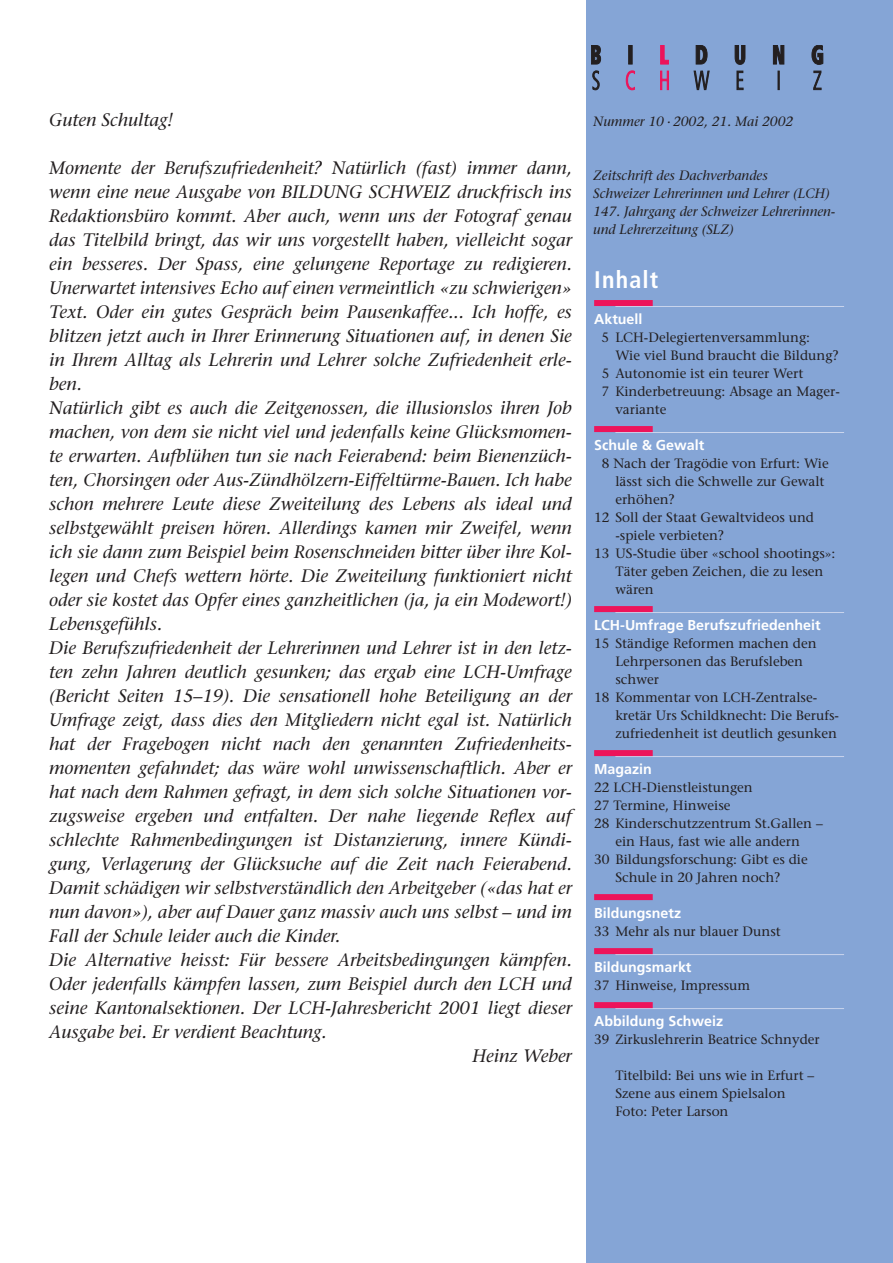
<style>
.page{position:relative;width:893px;height:1263px;background:#fff}
.page>*{position:absolute;margin:0;border:0;box-sizing:border-box;transform-origin:0 0}
.t1{font:700 condensed 24px "Frutiger";letter-spacing:.05em;color:#fff}
.t2{font:italic 18px "Stone Serif";color:#231f20}
.t3{font:700 14.25px "Frutiger";color:#fff}
.t4{font:13.5px/18px "Stone Serif";color:#231f20}
.t5{font:italic 13.5px/18px "Stone Serif";color:#231f20}
</style>
<div class="page">
<div style="left:587px;top:0;width:306px;height:1263px;background:#85a5d6"></div>
<hr style="left:615px;top:306px;width:229px;height:1px;background:#cad5ed">
<div style="left:594px;top:300px;width:59px;height:6px;background:#ed145a"></div>
<hr style="left:615px;top:432px;width:229px;height:1px;background:#cad5ed">
<div style="left:594px;top:426px;width:59px;height:6px;background:#ed145a"></div>
<hr style="left:615px;top:612px;width:229px;height:1px;background:#cad5ed">
<div style="left:594px;top:606px;width:59px;height:6px;background:#ed145a"></div>
<hr style="left:615px;top:756px;width:229px;height:1px;background:#cad5ed">
<div style="left:594px;top:750px;width:59px;height:6px;background:#ed145a"></div>
<div style="left:594px;top:894px;width:59px;height:6px;background:#ed145a"></div>
<hr style="left:615px;top:954px;width:229px;height:1px;background:#cad5ed">
<div style="left:594px;top:948px;width:59px;height:6px;background:#ed145a"></div>
<hr style="left:615px;top:1008px;width:229px;height:1px;background:#cad5ed">
<div style="left:594px;top:1002px;width:59px;height:6px;background:#ed145a"></div>
<svg style="left:626px;top:71px;width:9px;height:19px"></svg>
<svg style="left:660px;top:45px;width:8px;height:19px"></svg>
<svg style="left:660px;top:71px;width:9px;height:19px"></svg>
<svg style="left:591px;top:45px;width:10px;height:19px"></svg>
<svg style="left:593px;top:71px;width:6px;height:19px"></svg>
<hr style="left:629px;top:45px;width:3px;height:19px;background:#231f20">
<svg style="left:696px;top:45px;width:11px;height:19px"></svg>
<svg style="left:694px;top:71px;width:15px;height:19px"></svg>
<svg style="left:735px;top:45px;width:10px;height:19px"></svg>
<svg style="left:737px;top:71px;width:6px;height:19px"></svg>
<svg style="left:773px;top:45px;width:11px;height:19px"></svg>
<svg style="left:778px;top:71px;width:1px;height:19px"></svg>
<svg style="left:812px;top:45px;width:11px;height:19px"></svg>
<svg style="left:813px;top:71px;width:8px;height:19px"></svg>
<p class="t2" style="left:49px;top:113px;width:126px">Guten Schultag!</p>
<p class="t2" style="left:49px;top:161px;width:524px">Momente der Berufszufriedenheit? Natürlich (fast) immer dann,</p>
<p class="t2" style="left:49px;top:185px;width:524px">wenn eine neue Ausgabe von BILDUNG SCHWEIZ druckfrisch ins</p>
<p class="t2" style="left:49px;top:209px;width:524px">Redaktionsbüro kommt. Aber auch, wenn uns der Fotograf genau</p>
<p class="t2" style="left:49px;top:233px;width:524px">das Titelbild bringt, das wir uns vorgestellt haben, vielleicht sogar</p>
<p class="t2" style="left:49px;top:257px;width:524px">ein besseres. Der Spass, eine gelungene Reportage zu redigieren.</p>
<p class="t2" style="left:49px;top:281px;width:524px">Unerwartet intensives Echo auf einen vermeintlich «zu schwierigen»</p>
<p class="t2" style="left:49px;top:305px;width:524px">Text. Oder ein gutes Gespräch beim Pausenkaffee... Ich hoffe, es</p>
<p class="t2" style="left:49px;top:329px;width:524px">blitzen jetzt auch in Ihrer Erinnerung Situationen auf, in denen Sie</p>
<p class="t2" style="left:49px;top:353px;width:524px">in Ihrem Alltag als Lehrerin und Lehrer solche Zufriedenheit erle-</p>
<p class="t2" style="left:49px;top:377px;width:34px">ben.</p>
<p class="t2" style="left:49px;top:401px;width:524px">Natürlich gibt es auch die Zeitgenossen, die illusionslos ihren Job</p>
<p class="t2" style="left:49px;top:425px;width:524px">machen, von dem sie nicht viel und jedenfalls keine Glücksmomen-</p>
<p class="t2" style="left:49px;top:449px;width:524px">te erwarten. Aufblühen tun sie nach Feierabend: beim Bienenzüch-</p>
<p class="t2" style="left:49px;top:473px;width:524px">ten, Chorsingen oder Aus-Zündhölzern-Eiffeltürme-Bauen. Ich habe</p>
<p class="t2" style="left:49px;top:497px;width:524px">schon mehrere Leute diese Zweiteilung des Lebens als ideal und</p>
<p class="t2" style="left:49px;top:521px;width:524px">selbstgewählt preisen hören. Allerdings kamen mir Zweifel, wenn</p>
<p class="t2" style="left:49px;top:545px;width:524px">ich sie dann zum Beispiel beim Rosenschneiden bitter über ihre Kol-</p>
<p class="t2" style="left:49px;top:569px;width:524px">legen und Chefs wettern hörte. Die Zweiteilung funktioniert nicht</p>
<p class="t2" style="left:49px;top:593px;width:524px">oder sie kostet das Opfer eines ganzheitlichen (ja, ja ein Modewort!)</p>
<p class="t2" style="left:49px;top:617px;width:115px">Lebensgefühls.</p>
<p class="t2" style="left:49px;top:641px;width:524px">Die Berufszufriedenheit der Lehrerinnen und Lehrer ist in den letz-</p>
<p class="t2" style="left:49px;top:665px;width:524px">ten zehn Jahren deutlich gesunken; das ergab eine LCH-Umfrage</p>
<p class="t2" style="left:49px;top:689px;width:524px">(Bericht Seiten 15–19). Die sensationell hohe Beteiligung an der</p>
<p class="t2" style="left:49px;top:713px;width:524px">Umfrage zeigt, dass dies den Mitgliedern nicht egal ist. Natürlich</p>
<p class="t2" style="left:49px;top:737px;width:524px">hat der Fragebogen nicht nach den genannten Zufriedenheits-</p>
<p class="t2" style="left:49px;top:761px;width:524px">momenten gefahndet; das wäre wohl unwissenschaftlich. Aber er</p>
<p class="t2" style="left:49px;top:785px;width:524px">hat nach dem Rahmen gefragt, in dem sich solche Situationen vor-</p>
<p class="t2" style="left:49px;top:809px;width:524px">zugsweise ergeben und entfalten. Der nahe liegende Reflex auf</p>
<p class="t2" style="left:49px;top:833px;width:524px">schlechte Rahmenbedingungen ist Distanzierung, innere Kündi-</p>
<p class="t2" style="left:49px;top:857px;width:524px">gung, Verlagerung der Glücksuche auf die Zeit nach Feierabend.</p>
<p class="t2" style="left:49px;top:881px;width:524px">Damit schädigen wir selbstverständlich den Arbeitgeber («das hat er</p>
<p class="t2" style="left:49px;top:905px;width:524px">nun davon»), aber auf Dauer ganz massiv auch uns selbst – und im</p>
<p class="t2" style="left:49px;top:929px;width:293px">Fall der Schule leider auch die Kinder.</p>
<p class="t2" style="left:49px;top:953px;width:524px">Die Alternative heisst: Für bessere Arbeitsbedingungen kämpfen.</p>
<p class="t2" style="left:49px;top:977px;width:524px">Oder jedenfalls kämpfen lassen, zum Beispiel durch den LCH und</p>
<p class="t2" style="left:49px;top:1001px;width:524px">seine Kantonalsektionen. Der LCH-Jahresbericht 2001 liegt dieser</p>
<p class="t2" style="left:49px;top:1025px;width:279px">Ausgabe bei. Er verdient Beachtung.</p>
<p class="t2" style="left:472px;top:1049px;width:101px">Heinz Weber</p>
<p class="t5" style="left:593px;top:114px;width:202px">Nummer 10 . 2002, 21. Mai 2002</p>
<p class="t5" style="left:593px;top:168px;width:244px">Zeitschrift des Dachverbandes<br>Schweizer Lehrerinnen und Lehrer (LCH)<br>147. Jahrgang der Schweizer Lehrerinnen&shy;und Lehrerzeitung (SLZ)</p>
<h1 class="t1" style="left:594px;top:270px;width:66px">Inhalt</h1>
<p class="t3" style="left:594px;top:313px;width:50px">Aktuell</p>
<p class="t4" style="left:601px;top:330px;width:210px">5 LCH-Delegiertenversammlung:</p>
<p class="t4" style="left:615px;top:348px;width:225px">Wie viel Bund braucht die Bildung?</p>
<p class="t4" style="left:602px;top:366px;width:203px">5 Autonomie ist ein teurer Wert</p>
<p class="t4" style="left:601px;top:384px;width:240px">7 Kinderbetreuung: Absage an Mager-</p>
<p class="t4" style="left:615px;top:402px;width:53px">variante</p>
<p class="t3" style="left:594px;top:439px;width:112px">Schule &amp; Gewalt</p>
<p class="t4" style="left:602px;top:456px;width:228px">8 Nach der Tragödie von Erfurt: Wie</p>
<p class="t4" style="left:615px;top:474px;width:211px">lässt sich die Schwelle zur Gewalt</p>
<p class="t4" style="left:615px;top:492px;width:61px">erhöhen?</p>
<p class="t4" style="left:594px;top:510px;width:221px">12 Soll der Staat Gewaltvideos und</p>
<p class="t4" style="left:615px;top:528px;width:110px">-spiele verbieten?</p>
<p class="t4" style="left:594px;top:546px;width:243px">13 US-Studie über «school shootings»:</p>
<p class="t4" style="left:615px;top:564px;width:210px">Täter geben Zeichen, die zu lesen</p>
<p class="t4" style="left:615px;top:582px;width:40px">wären</p>
<p class="t3" style="left:594px;top:619px;width:228px">LCH-Umfrage Berufszufriedenheit</p>
<p class="t4" style="left:594px;top:636px;width:224px">15 Ständige Reformen machen den</p>
<p class="t4" style="left:615px;top:654px;width:189px">Lehrpersonen das Berufsleben</p>
<p class="t4" style="left:615px;top:672px;width:45px">schwer</p>
<p class="t4" style="left:594px;top:690px;width:225px">18 Kommentar von LCH-Zentralse-</p>
<p class="t4" style="left:615px;top:708px;width:225px">kretär Urs Schildknecht: Die Berufs-</p>
<p class="t4" style="left:615px;top:726px;width:223px">zufriedenheit ist deutlich gesunken</p>
<p class="t3" style="left:594px;top:763px;width:59px">Magazin</p>
<p class="t4" style="left:594px;top:780px;width:160px">22 LCH-Dienstleistungen</p>
<p class="t4" style="left:594px;top:798px;width:138px">27 Termine, Hinweise</p>
<p class="t4" style="left:594px;top:816px;width:230px">28 Kinderschutzzentrum St.Gallen –</p>
<p class="t4" style="left:615px;top:834px;width:186px">ein Haus, fast wie alle andern</p>
<p class="t4" style="left:594px;top:852px;width:215px">30 Bildungsforschung: Gibt es die</p>
<p class="t4" style="left:615px;top:870px;width:167px">Schule in 20 Jahren noch?</p>
<p class="t3" style="left:594px;top:907px;width:89px">Bildungsnetz</p>
<p class="t4" style="left:594px;top:924px;width:188px">33 Mehr als nur blauer Dunst</p>
<p class="t3" style="left:594px;top:961px;width:99px">Bildungsmarkt</p>
<p class="t4" style="left:594px;top:978px;width:158px">37 Hinweise, Impressum</p>
<p class="t3" style="left:594px;top:1015px;width:131px">Abbildung Schweiz</p>
<p class="t4" style="left:594px;top:1032px;width:227px">39 Zirkuslehrerin Beatrice Schnyder</p>
<p class="t4" style="left:615px;top:1068px;width:200px">Titelbild: Bei uns wie in Erfurt –<br>Szene aus einem Spielsalon<br>Foto: Peter Larson</p>
</div>
